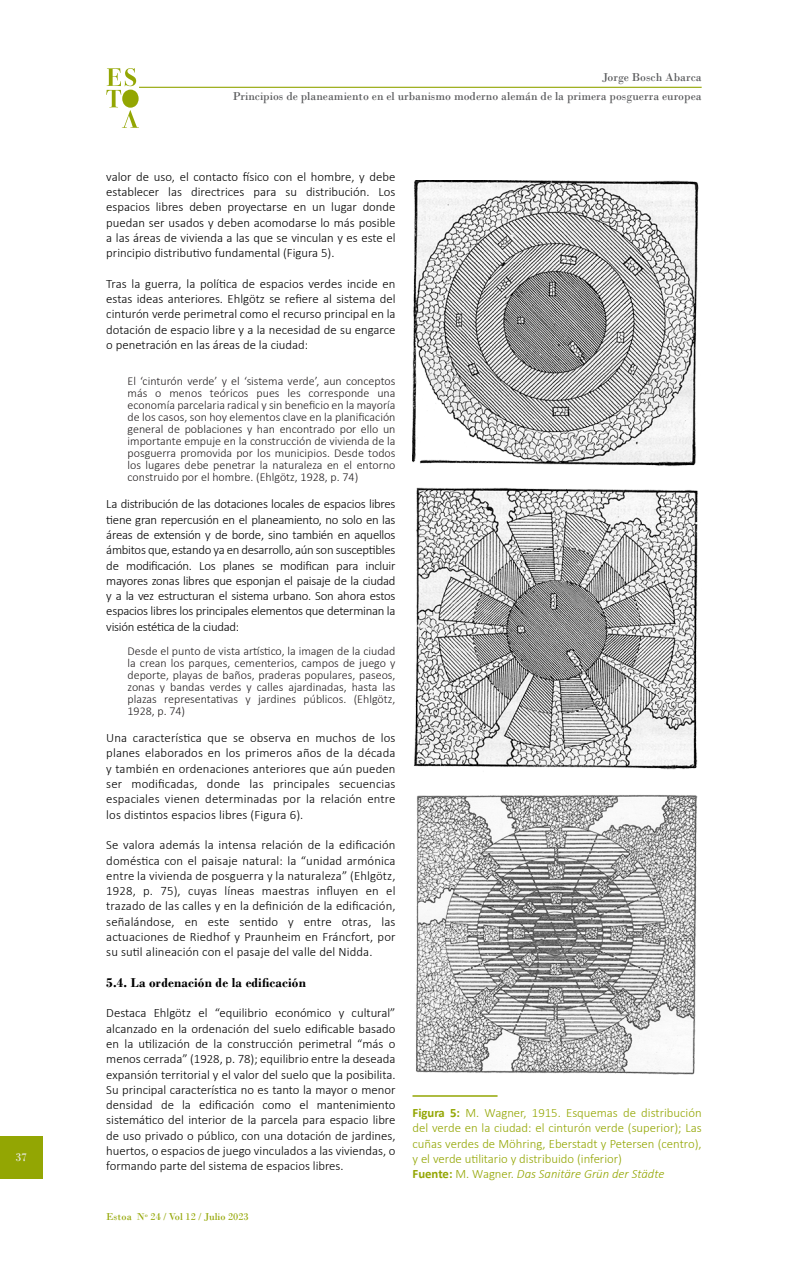
<style>
.page{position:relative;width:808px;height:1263px;background:#fff}
.page>*{position:absolute;margin:0;border:0;box-sizing:border-box;transform-origin:0 0}
.No_Spacing{font:700 13.5px "Bodoni";letter-spacing:.01em;color:#000}
.No_Spacing-2{font:300 12.75px/15.3px "Calibri";color:#000;text-align:justify}
.No_Spacing-3{font:300 12.75px/15.3px "Calibri";color:#93a603;text-align:justify}
.No_Spacing-4{font:italic 300 12.75px "Calibri";color:#93a603}
.t1{font:300 12px/12px "Calibri";color:#231f20;text-align:justify}
.t2{font:12px "Bodoni";color:#57585a}
.t3{font:12px "Bodoni";color:#eff0f1}
.t4{font:10.5px "Bodoni";color:#93a603}
.s1{font-weight:700}
.s2{font-weight:700;font-style:normal}
.s3{font-style:normal}
</style>
<div class="page">
<svg style="left:106px;top:68px;width:33px;height:60px"></svg>
<hr style="left:139px;top:87px;width:563px;height:1px;background:#93a603">
<div style="left:0;top:1137px;width:43px;height:42px;background:#93a603"></div>
<img style="left:412px;top:181px;width:287px;height:285px">
<img style="left:414px;top:487px;width:284px;height:283px">
<img style="left:416px;top:795px;width:282px;height:280px">
<hr style="left:412px;top:1095px;width:85px;height:2px;background:#93a603">
<p class="t3" style="left:15px;top:1150px;width:13px">37</p>
<p class="t2" style="left:602px;top:70px;width:101px">Jorge Bosch Abarca</p>
<p class="t2" style="left:233px;top:89px;width:470px">Principios de planeamiento en el urbanismo moderno alemán de la primera posguerra europea</p>
<p class="No_Spacing-2" style="left:106px;top:169px;width:291px">valor de uso, el contacto físico con el hombre, y debe establecer las directrices para su distribución. Los espacios libres deben proyectarse en un lugar donde puedan ser usados y deben acomodarse lo más posible a las áreas de vivienda a las que se vinculan y es este el principio distributivo fundamental (Figura 5).</p>
<p class="No_Spacing-2" style="left:106px;top:276px;width:291px">Tras la guerra, la política de espacios verdes incide en estas ideas anteriores. Ehlgötz se refiere al sistema del cinturón verde perimetral como el recurso principal en la dotación de espacio libre y a la necesidad de su engarce o penetración en las áreas de la ciudad:</p>
<p class="t1" style="left:128px;top:375px;width:269px">El ‘cinturón verde’ y el ‘sistema verde’, aun conceptos más o menos teóricos pues les corresponde una economía parcelaria radical y sin beneficio en la mayoría de los casos, son hoy elementos clave en la planificación general de poblaciones y han encontrado por ello un importante empuje en la construcción de vivienda de la posguerra promovida por los municipios. Desde todos los lugares debe penetrar la naturaleza en el entorno construido por el hombre. (Ehlgötz, 1928, p. 74)</p>
<p class="No_Spacing-2" style="left:106px;top:496px;width:291px">La distribución de las dotaciones locales de espacios libres tiene gran repercusión en el planeamiento, no solo en las áreas de extensión y de borde, sino también en aquellos ámbitos que, estando ya en desarrollo, aún son susceptibles de modificación. Los planes se modifican para incluir mayores zonas libres que esponjan el paisaje de la ciudad y a la vez estructuran el sistema urbano. Son ahora estos espacios libres los principales elementos que determinan la visión estética de la ciudad:</p>
<p class="t1" style="left:128px;top:645px;width:269px">Desde el punto de vista artístico, la imagen de la ciudad la crean los parques, cementerios, campos de juego y deporte, playas de baños, praderas populares, paseos, zonas y bandas verdes y calles ajardinadas, hasta las plazas representativas y jardines públicos. (Ehlgötz, 1928, p. 74)</p>
<p class="No_Spacing-2" style="left:106px;top:730px;width:291px">Una característica que se observa en muchos de los planes elaborados en los primeros años de la década y también en ordenaciones anteriores que aún pueden ser modificadas, donde las principales secuencias espaciales vienen determinadas por la relación entre los distintos espacios libres (Figura 6).</p>
<p class="No_Spacing-2" style="left:106px;top:837px;width:291px">Se valora además la intensa relación de la edificación doméstica con el paisaje natural: la “unidad armónica entre la vivienda de posguerra y la naturaleza” (Ehlgötz, 1928, p. 75), cuyas líneas maestras influyen en el trazado de las calles y en la definición de la edificación, señalándose, en este sentido y entre otras, las actuaciones de Riedhof y Praunheim en Fráncfort, por su sutil alineación con el pasaje del valle del Nidda.</p>
<p class="No_Spacing" style="left:106px;top:974px;width:201px">5.4. La ordenación de la edificación</p>
<p class="No_Spacing-2" style="left:106px;top:1005px;width:291px">Destaca Ehlgötz el “equilibrio económico y cultural” alcanzado en la ordenación del suelo edificable basado en la utilización de la construcción perimetral “más o menos cerrada” (1928, p. 78); equilibrio entre la deseada expansión territorial y el valor del suelo que la posibilita.<br>Su principal característica no es tanto la mayor o menor densidad de la edificación como el mantenimiento sistemático del interior de la parcela para espacio libre de uso privado o público, con una dotación de jardines, huertos, o espacios de juego vinculados a las viviendas, o formando parte del sistema de espacios libres.</p>
<p class="t4" style="left:106px;top:1211px;width:144px">Estoa N<sup>o</sup> 24 / Vol 12 / Julio 2023</p>
<p class="No_Spacing-3" style="left:412px;top:1105px;width:291px"><span class="s1">Figura 5:</span> M. Wagner, 1915. Esquemas de distribución del verde en la ciudad: el cinturón verde (superior); Las cuñas verdes de Möhring, Eberstadt y Petersen (centro), y el verde utilitario y distribuido (inferior)</p>
<p class="No_Spacing-4" style="left:412px;top:1166px;width:253px"><span class="s2">Fuente:</span> <span class="s3">M. Wagner.</span> Das Sanitäre Grün der Städte</p>
</div>
